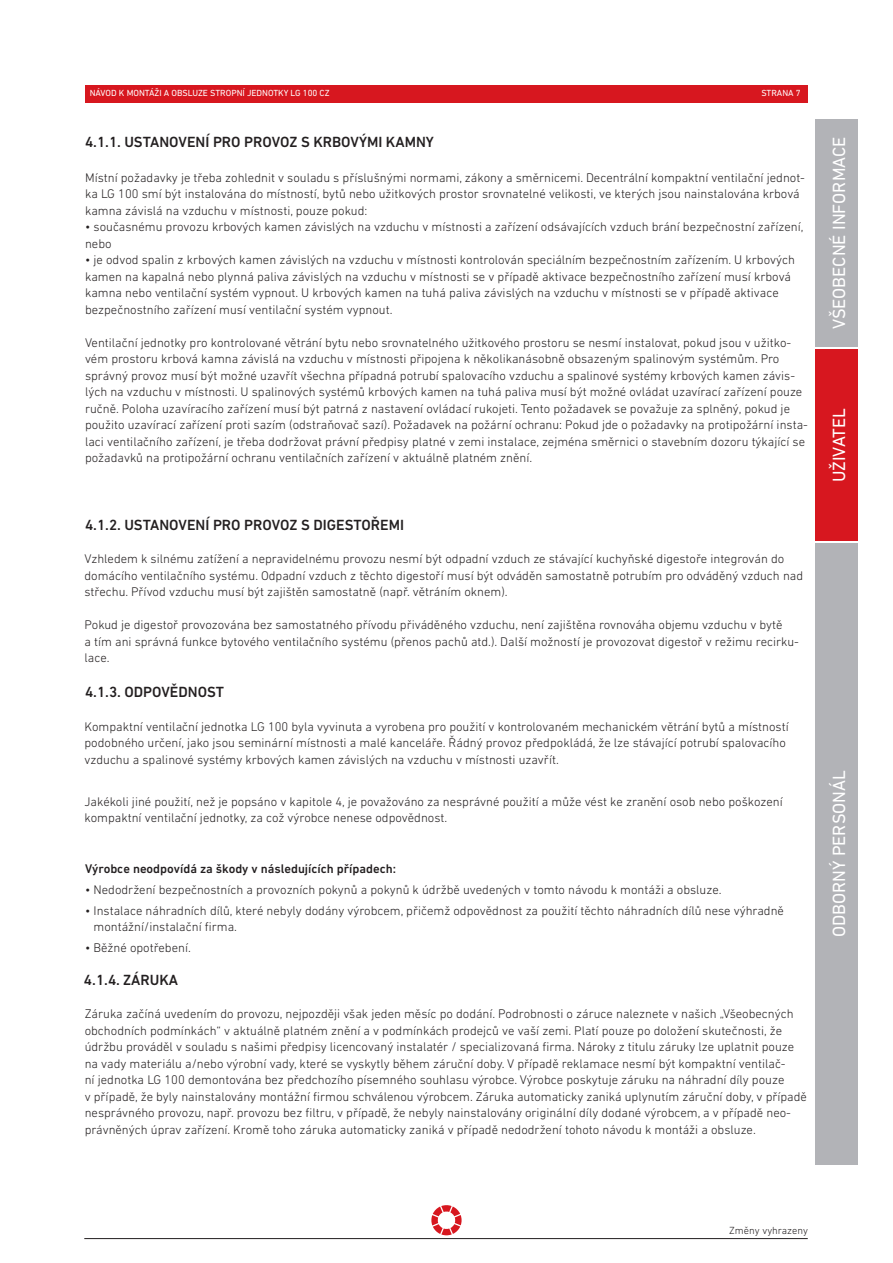
<style>
.page{position:relative;width:893px;height:1263px;background:#fff}
.page>*{position:absolute;margin:0;border:0;box-sizing:border-box;transform-origin:0 0}
.Seitenüberschrift{font:18px "DIN Next LT Pro";color:#fff}
.obsah3{font:500 15px "DIN Next LT Pro";color:#231f20}
.t1{font:300 12.75px/16.5px "DIN Next LT Pro";color:#231f20}
.t2{font:500 12.75px "DIN Next LT Pro";color:#231f20}
.t3{font:300 10.5px "DIN Next LT Pro";color:#231f20}
.t4{font:9px "DIN Next LT Pro";color:#fff}
</style>
<div class="page">
<svg style="left:431px;top:1205px;width:31px;height:30px"></svg>
<div style="left:85px;top:85px;width:723px;height:17px;background:#d7171f"></div>
<hr style="left:84px;top:1238px;width:724px;height:1px;background:#231f20">
<div style="left:815px;top:119px;width:42px;height:228px;background:#b2b3b7"></div>
<div style="left:815px;top:350px;width:42px;height:191px;background:#d7171f"></div>
<div style="left:815px;top:543px;width:42px;height:621px;background:#b2b3b7"></div>
<p class="t4" style="left:90px;top:88px;width:241px">NÁVOD K MONTÁŽI A OBSLUZE STROPNÍ JEDNOTKY LG 100 CZ</p>
<p class="t4" style="left:761px;top:88px;width:41px">STRANA 7</p>
<p class="obsah3" style="left:85px;top:134px;width:350px">4.1.1. USTANOVENÍ PRO PROVOZ S KRBOVÝMI KAMNY</p>
<p class="t1" style="left:85px;top:169px;width:721px">Místní požadavky je třeba zohlednit v souladu s příslušnými normami, zákony a směrnicemi. Decentrální kompaktní ventilační jednot&shy;ka LG 100 smí být instalována do místností, bytů nebo užitkových prostor srovnatelné velikosti, ve kterých jsou nainstalována krbová kamna závislá na vzduchu v místnosti, pouze pokud:</p>
<p class="t1" style="left:85px;top:218px;width:720px">• současnému provozu krbových kamen závislých na vzduchu v místnosti a zařízení odsávajících vzduch brání bezpečnostní zařízení, nebo</p>
<p class="t1" style="left:85px;top:251px;width:711px">• je odvod spalin z krbových kamen závislých na vzduchu v místnosti kontrolován speciálním bezpečnostním zařízením. U krbových kamen na kapalná nebo plynná paliva závislých na vzduchu v místnosti se v případě aktivace bezpečnostního zařízení musí krbová kamna nebo ventilační systém vypnout. U krbových kamen na tuhá paliva závislých na vzduchu v místnosti se v případě aktivace bezpečnostního zařízení musí ventilační systém vypnout.</p>
<p class="t1" style="left:85px;top:334px;width:724px">Ventilační jednotky pro kontrolované větrání bytu nebo srovnatelného užitkového prostoru se nesmí instalovat, pokud jsou v užitko&shy;vém prostoru krbová kamna závislá na vzduchu v místnosti připojena k několikanásobně obsazeným spalinovým systémům. Pro správný provoz musí být možné uzavřít všechna případná potrubí spalovacího vzduchu a spalinové systémy krbových kamen závis&shy;lých na vzduchu v místnosti. U spalinových systémů krbových kamen na tuhá paliva musí být možné ovládat uzavírací zařízení pouze ručně. Poloha uzavíracího zařízení musí být patrná z nastavení ovládací rukojeti. Tento požadavek se považuje za splněný, pokud je použito uzavírací zařízení proti sazím (odstraňovač sazí). Požadavek na požární ochranu: Pokud jde o požadavky na protipožární insta&shy;laci ventilačního zařízení, je třeba dodržovat právní předpisy platné v zemi instalace, zejména směrnici o stavebním dozoru týkající se požadavků na protipožární ochranu ventilačních zařízení v aktuálně platném znění.</p>
<p class="obsah3" style="left:85px;top:516px;width:321px">4.1.2. USTANOVENÍ PRO PROVOZ S DIGESTOŘEMI</p>
<p class="t1" style="left:84px;top:551px;width:720px">Vzhledem k silnému zatížení a nepravidelnému provozu nesmí být odpadní vzduch ze stávající kuchyňské digestoře integrován do domácího ventilačního systému. Odpadní vzduch z těchto digestoří musí být odváděn samostatně potrubím pro odváděný vzduch nad střechu. Přívod vzduchu musí být zajištěn samostatně (např. větráním oknem).</p>
<p class="t1" style="left:84px;top:617px;width:716px">Pokud je digestoř provozována bez samostatného přívodu přiváděného vzduchu, není zajištěna rovnováha objemu vzduchu v bytě<br>a tím ani správná funkce bytového ventilačního systému (přenos pachů atd.). Další možností je provozovat digestoř v režimu recirku&shy;lace.</p>
<p class="obsah3" style="left:85px;top:683px;width:141px">4.1.3. ODPOVĚDNOST</p>
<p class="t1" style="left:84px;top:718px;width:706px">Kompaktní ventilační jednotka LG 100 byla vyvinuta a vyrobena pro použití v kontrolovaném mechanickém větrání bytů a místností podobného určení, jako jsou seminární místnosti a malé kanceláře. Řádný provoz předpokládá, že lze stávající potrubí spalovacího vzduchu a spalinové systémy krbových kamen závislých na vzduchu v místnosti uzavřít.</p>
<p class="t1" style="left:84px;top:793px;width:700px">Jakékoli jiné použití, než je popsáno v kapitole 4, je považováno za nesprávné použití a může vést ke zranění osob nebo poškození kompaktní ventilační jednotky, za což výrobce nenese odpovědnost.</p>
<p class="t2" style="left:85px;top:861px;width:313px">Výrobce neodpovídá za škody v následujících případech:</p>
<p class="t1" style="left:85px;top:881px;width:638px">• Nedodržení bezpečnostních a provozních pokynů a pokynů k údržbě uvedených v tomto návodu k montáži a obsluze.</p>
<p class="t1" style="left:94px;top:902px;width:692px;text-indent:-9px">• Instalace náhradních dílů, které nebyly dodány výrobcem, přičemž odpovědnost za použití těchto náhradních dílů nese výhradně montážní/instalační firma.</p>
<p class="t1" style="left:85px;top:939px;width:107px">• Běžné opotřebení.</p>
<p class="obsah3" style="left:84px;top:971px;width:96px">4.1.4. ZÁRUKA</p>
<p class="t1" style="left:85px;top:1006px;width:724px">Záruka začíná uvedením do provozu, nejpozději však jeden měsíc po dodání. Podrobnosti o záruce naleznete v našich „Všeobecných obchodních podmínkách“ v aktuálně platném znění a v podmínkách prodejců ve vaší zemi. Platí pouze po doložení skutečnosti, že údržbu prováděl v souladu s našimi předpisy licencovaný instalatér / specializovaná firma. Nároky z titulu záruky lze uplatnit pouze na vady materiálu a/nebo výrobní vady, které se vyskytly během záruční doby. V případě reklamace nesmí být kompaktní ventilač-<br>ní jednotka LG 100 demontována bez předchozího písemného souhlasu výrobce. Výrobce poskytuje záruku na náhradní díly pouze<br>v případě, že byly nainstalovány montážní firmou schválenou výrobcem. Záruka automaticky zaniká uplynutím záruční doby, v případě nesprávného provozu, např. provozu bez filtru, v případě, že nebyly nainstalovány originální díly dodané výrobcem, a v případě neo&shy;právněných úprav zařízení. Kromě toho záruka automaticky zaniká v případě nedodržení tohoto návodu k montáži a obsluze.</p>
<p class="Seitenüberschrift" style="left:829px;top:329px;width:194px;rotate:-90deg">VŠEOBECNÉ INFORMACE</p>
<p class="Seitenüberschrift" style="left:829px;top:482px;width:76px;rotate:-90deg">UŽIVATEL</p>
<p class="Seitenüberschrift" style="left:829px;top:937px;width:168px;rotate:-90deg">ODBORNÝ PERSONÁL</p>
<p class="t3" style="left:729px;top:1224px;width:80px">Změny vyhrazeny</p>
</div>
